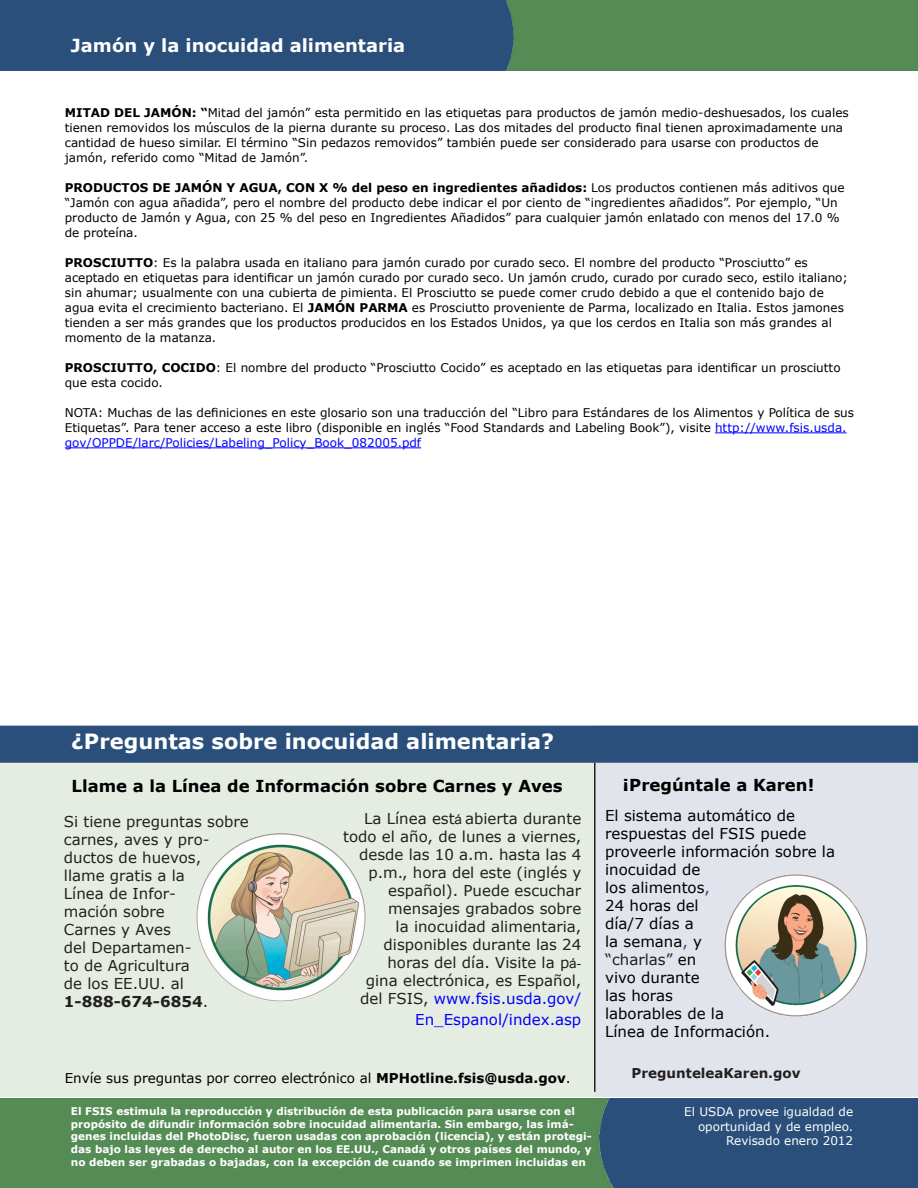
<style>
.page{position:relative;width:918px;height:1188px;background:#fff}
.page>*{position:absolute;margin:0;border:0;box-sizing:border-box;transform-origin:0 0}
.t1{font:700 21px "Verdana";color:#fff}
.t2{font:700 18px "Verdana";color:#fff}
.t3{font:700 16.5px "Verdana";color:#000}
.t4{font:15px/18px "Verdana";color:#231f20}
.t5{font:15px/18px "Verdana";color:#000}
.t6{font:15px "Verdana";color:#00f}
.t7{font:700 15px "Verdana";color:#231f20}
.t8{font:13.5px "Verdana";color:#000}
.t9{font:700 13.5px "Verdana";color:#231f20}
.t10{font:12px/15px "Verdana";color:#000}
.t11{font:12px/14.4px "Verdana";color:#fff;text-align:right}
.t12{font:700 10.5px/12.6px "Verdana";color:#fff}
.s1{font-weight:700}
.s2{color:#00f}
.s3{font-weight:400}
.s4{font-family:"Arial";font-size:13.5px}
.s5{color:#1f497d}
.s6{color:#231f20}
</style>
<div class="page">
<svg style="left:0;top:763px;width:594px;height:334px;background:#e1e9de"></svg>
<div style="left:594px;top:763px;width:324px;height:334px;background:#e2e4eb"></div>
<div style="left:0;top:726px;width:918px;height:37px;background:#2a4f7a"></div>
<hr style="left:594px;top:763px;width:2px;height:329px;background:#231f20">
<div style="left:0;top:0;width:506px;height:71px;background:#2a4f7a"></div>
<div style="left:506px;top:0;width:412px;height:71px;background:#558c55"></div>
<div style="left:613px;top:1098px;width:305px;height:90px;background:#2a4f7a"></div>
<div style="left:0;top:1098px;width:613px;height:90px;background:#558c55"></div>
<hr style="left:715px;top:433px;width:132px;height:1px;background:#00f">
<hr style="left:65px;top:448px;width:356px;height:1px;background:#00f">
<img style="left:724px;top:874px;width:143px;height:143px">
<img style="left:202px;top:833px;width:74px;height:54px">
<p class="t2" style="left:71px;top:34px;width:336px">Jamón y la inocuidad alimentaria</p>
<p class="t10" style="left:65px;top:105px;width:785px"><span class="s1">MITAD DEL JAMÓN: “</span>Mitad del jamón” esta permitido en las etiquetas para productos de jamón medio-deshuesados, los cuales tienen removidos los músculos de la pierna durante su proceso. Las dos mitades del producto final tienen aproximadamente una cantidad de hueso similar. El término “Sin pedazos removidos” también puede ser considerado para usarse con productos de jamón, referido como “Mitad de Jamón”.</p>
<p class="t10" style="left:65px;top:180px;width:781px"><span class="s1">PRODUCTOS DE JAMÓN Y AGUA, CON X % del peso en ingredientes añadidos:</span> Los productos contienen más aditivos que “Jamón con agua añadida”, pero el nombre del producto debe indicar el por ciento de “ingredientes añadidos”. Por ejemplo, “Un producto de Jamón y Agua, con 25 % del peso en Ingredientes Añadidos” para cualquier jamón enlatado con menos del 17.0 % de proteína.</p>
<p class="t10" style="left:65px;top:255px;width:785px"><span class="s1">PROSCIUTTO</span>: Es la palabra usada en italiano para jamón curado por curado seco. El nombre del producto “Prosciutto” es aceptado en etiquetas para identificar un jamón curado por curado seco. Un jamón crudo, curado por curado seco, estilo italiano; sin ahumar; usualmente con una cubierta de pimienta. El Prosciutto se puede comer crudo debido a que el contenido bajo de agua evita el crecimiento bacteriano. El <span class="s1">JAMÓN PARMA</span> es Prosciutto proveniente de Parma, localizado en Italia. Estos jamones tienden a ser más grandes que los productos producidos en los Estados Unidos, ya que los cerdos en Italia son más grandes al momento de la matanza.</p>
<p class="t10" style="left:65px;top:360px;width:777px"><span class="s1">PROSCIUTTO, COCIDO</span>: El nombre del producto “Prosciutto Cocido” es aceptado en las etiquetas para identificar un prosciutto que esta cocido.</p>
<p class="t10" style="left:65px;top:405px;width:791px">NOTA: Muchas de las definiciones en este glosario son una traducción del “Libro para Estándares de los Alimentos y Política de sus<br>Etiquetas”. Para tener acceso a este libro (disponible en inglés “Food Standards and Labeling Book”), visite <span class="s2">http://www.fsis.usda. gov/OPPDE/larc/Policies/Labeling_Policy_Book_082005.pdf</span></p>
<p class="t1" style="left:71px;top:728px;width:484px">¿Preguntas sobre inocuidad alimentaria?</p>
<p class="t3" style="left:72px;top:776px;width:493px">Llame a la Línea de Información sobre Carnes y Aves</p>
<p class="t3" style="left:623px;top:775px;width:193px">¡Pregúntale a Karen!</p>
<p class="t4" style="left:64px;top:812px;width:186px">Si tiene preguntas sobre carnes, aves y pro&shy;ductos de huevos,<br>llame gratis a la<br>Línea de Infor-<br>mación sobre<br>Carnes y Aves<br>del Departamen-<br>to de Agricultura<br>de los EE.UU. al</p>
<p class="t7" style="left:64px;top:992px;width:146px">1-888-674-6854<span class="s3">.</span></p>
<p class="t4" style="left:364px;top:809px;width:219px">La Línea est<span class="s4">á</span> abierta durante</p>
<p class="t4" style="left:343px;top:827px;width:240px;text-align:right">todo el año, de lunes a viernes, desde las 10 a.m. hasta las 4 p.m., hora del este (inglés y español). Puede escuchar mensajes grabados sobre<br>la inocuidad alimentaria, disponibles durante las 24 horas del día. Visite la p<span class="s4">á-<br></span>gina electrónica, es Español, del FSIS, <span class="s2">www.fsis.usda.gov/</span></p>
<p class="t6" style="left:415px;top:1010px;width:168px">En_Espanol/index.asp</p>
<p class="t8" style="left:65px;top:1069px;width:508px">Envíe sus preguntas por correo electrónico al <span class="s1">MPHotline.fsis@usda.gov</span>.</p>
<p class="t12" style="left:71px;top:1105px;width:522px">El FSIS estimula la reproducción y distribución de esta publicación para usarse con el propósito de difundir información sobre inocuidad alimentaria. Sin embargo, las imá&shy;genes incluidas del PhotoDisc, fueron usadas con aprobación (licencia), y están protegi&shy;das bajo las leyes de derecho al autor en los EE.UU., Canadá y otros países del mundo, y no deben ser grabadas o bajadas, con la excepción de cuando se imprimen incluidas en</p>
<p class="t5" style="left:605px;top:806px;width:231px">El sistema automático de respuestas del FSIS puede proveerle información sobre la inocuidad de<br>los alimentos<span class="s5">,<br></span>24 horas del<br>día/7 días a<br>la semana<span class="s5">,</span> y<br><span class="s6">“charlas”</span> en<br>vivo durante<br>las horas<br>laborables de la</p>
<p class="t5" style="left:605px;top:1022px;width:166px">Línea de Información.</p>
<p class="t9" style="left:632px;top:1064px;width:171px">PregunteleaKaren.gov</p>
<p class="t11" style="left:684px;top:1104px;width:170px">El USDA provee igualdad de oportunidad y de empleo.</p>
<p class="t11" style="left:726px;top:1133px;width:129px">Revisado enero 2012</p>
</div>
